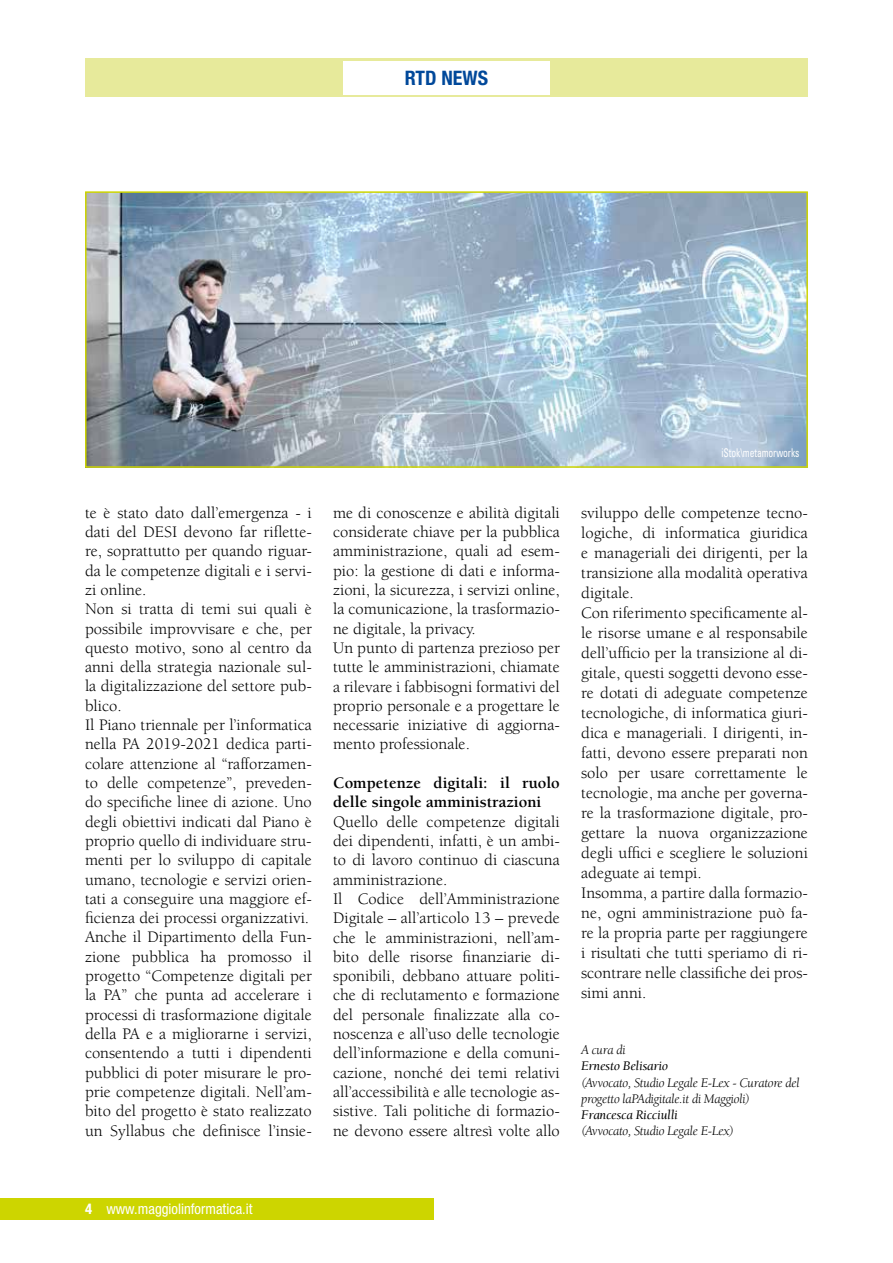
<style>
.page{position:relative;width:893px;height:1263px;background:#fff}
.page>*{position:absolute;margin:0;border:0;box-sizing:border-box;transform-origin:0 0}
.t1{font:700 condensed 19.95px "Helvetica Neue LT Std";color:#00489a}
.t2{font:16.5px/19.4px "Berkeley Std";color:#000}
.t3{font:700 16.5px/19.4px "Berkeley Std";color:#000}
.t4{font:condensed 14.7px "Helvetica Neue LT Std";color:#fff}
.t5{font:700 condensed 14.7px "Helvetica Neue LT Std";color:#fff}
.t6{font:italic 13.5px/16.2px "Berkeley Std";letter-spacing:-.02em;color:#000}
.t7{font:italic 13.5px "Berkeley Std";letter-spacing:-.02em;color:#000}
.t8{font:condensed 12px "Univers LT Std";letter-spacing:-.01em;color:#fff;scale:.8 1}
</style>
<div class="page">
<img style="left:88px;top:194px;width:717px;height:271px">
<div style="left:85px;top:191px;width:723px;height:277px;border:2px solid #cdd500"></div>
<div style="left:0;top:1198px;width:434px;height:21px;background:#cdd500"></div>
<div style="left:85px;top:58px;width:723px;height:39px;background:#e7ea9b"></div>
<div style="left:343px;top:61px;width:207px;height:34px;background:#fff"></div>
<p class="t1" style="left:364px;top:65px;width:166px">CASI DI ECCELLENZA</p>
<p class="t1" style="left:405px;top:65px;width:85px">RTD NEWS</p>
<p class="t2" style="left:85px;top:503px;width:228px">te è stato dato dall’emergenza - i dati del DESI devono far riflette&shy;re, soprattutto per quando riguar&shy;da le competenze digitali e i servi&shy;zi online.<br>Non si tratta di temi sui quali è possibile improvvisare e che, per questo motivo, sono al centro da anni della strategia nazionale sul&shy;la digitalizzazione del settore pub&shy;blico.<br>Il Piano triennale per l’informatica nella PA 2019-2021 dedica parti&shy;colare attenzione al “rafforzamen&shy;to delle competenze”, preveden&shy;do specifiche linee di azione. Uno degli obiettivi indicati dal Piano è proprio quello di individuare stru&shy;menti per lo sviluppo di capitale umano, tecnologie e servizi orien&shy;tati a conseguire una maggiore ef&shy;ficienza dei processi organizzativi.<br>Anche il Dipartimento della Fun&shy;zione pubblica ha promosso il progetto “Competenze digitali per la PA” che punta ad accelerare i processi di trasformazione digitale della PA e a migliorarne i servizi, consentendo a tutti i dipendenti pubblici di poter misurare le pro&shy;prie competenze digitali. Nell’am&shy;bito del progetto è stato realizzato un Syllabus che definisce l’insie-</p>
<p class="t2" style="left:333px;top:503px;width:228px">me di conoscenze e abilità digitali considerate chiave per la pubblica amministrazione, quali ad esem&shy;pio: la gestione di dati e informa&shy;zioni, la sicurezza, i servizi online, la comunicazione, la trasformazio&shy;ne digitale, la privacy.<br>Un punto di partenza prezioso per tutte le amministrazioni, chiamate a rilevare i fabbisogni formativi del proprio personale e a progettare le necessarie iniziative di aggiorna&shy;mento professionale.</p>
<p class="t3" style="left:333px;top:773px;width:228px">Competenze digitali: il ruolo delle singole amministrazioni</p>
<p class="t2" style="left:333px;top:812px;width:228px">Quello delle competenze digitali dei dipendenti, infatti, è un ambi&shy;to di lavoro continuo di ciascuna amministrazione.<br>Il Codice dell’Amministrazione Digitale – all’articolo 13 – prevede che le amministrazioni, nell’am&shy;bito delle risorse finanziarie di&shy;sponibili, debbano attuare politi&shy;che di reclutamento e formazione del personale finalizzate alla co&shy;noscenza e all’uso delle tecnologie dell’informazione e della comuni&shy;cazione, nonché dei temi relativi all’accessibilità e alle tecnologie as&shy;sistive. Tali politiche di formazio&shy;ne devono essere altresì volte allo</p>
<p class="t8" style="left:722px;top:445px;width:99px">iStok\metamorworks</p>
<p class="t2" style="left:581px;top:503px;width:228px;line-height:20px">sviluppo delle competenze tecno&shy;logiche, di informatica giuridica e manageriali dei dirigenti, per la transizione alla modalità operativa digitale.<br>Con riferimento specificamente al&shy;le risorse umane e al responsabile dell’ufficio per la transizione al di&shy;gitale, questi soggetti devono esse&shy;re dotati di adeguate competenze tecnologiche, di informatica giuri&shy;dica e manageriali. I dirigenti, in&shy;fatti, devono essere preparati non solo per usare correttamente le tecnologie, ma anche per governa&shy;re la trasformazione digitale, pro&shy;gettare la nuova organizzazione degli uffici e scegliere le soluzioni adeguate ai tempi.<br>Insomma, a partire dalla formazio&shy;ne, ogni amministrazione può fa&shy;re la propria parte per raggiungere i risultati che tutti speriamo di ri&shy;scontrare nelle classifiche dei pros&shy;simi anni.</p>
<p class="t6" style="left:581px;top:1042px;width:46px">A cura di</p>
<p class="t7" style="left:581px;top:1059px;width:89px">Ernesto Belisario</p>
<p class="t6" style="left:581px;top:1074px;width:220px">(Avvocato, Studio Legale E-Lex - Curatore del progetto laPAdigitale.it di Maggioli)</p>
<p class="t7" style="left:581px;top:1108px;width:98px">Francesca Ricciulli</p>
<p class="t6" style="left:581px;top:1123px;width:154px">(Avvocato, Studio Legale E-Lex)</p>
<p class="t5" style="left:85px;top:1200px;width:9px">4</p>
<p class="t4" style="left:106px;top:1200px;width:148px">www.maggiolinformatica.it</p>
</div>
